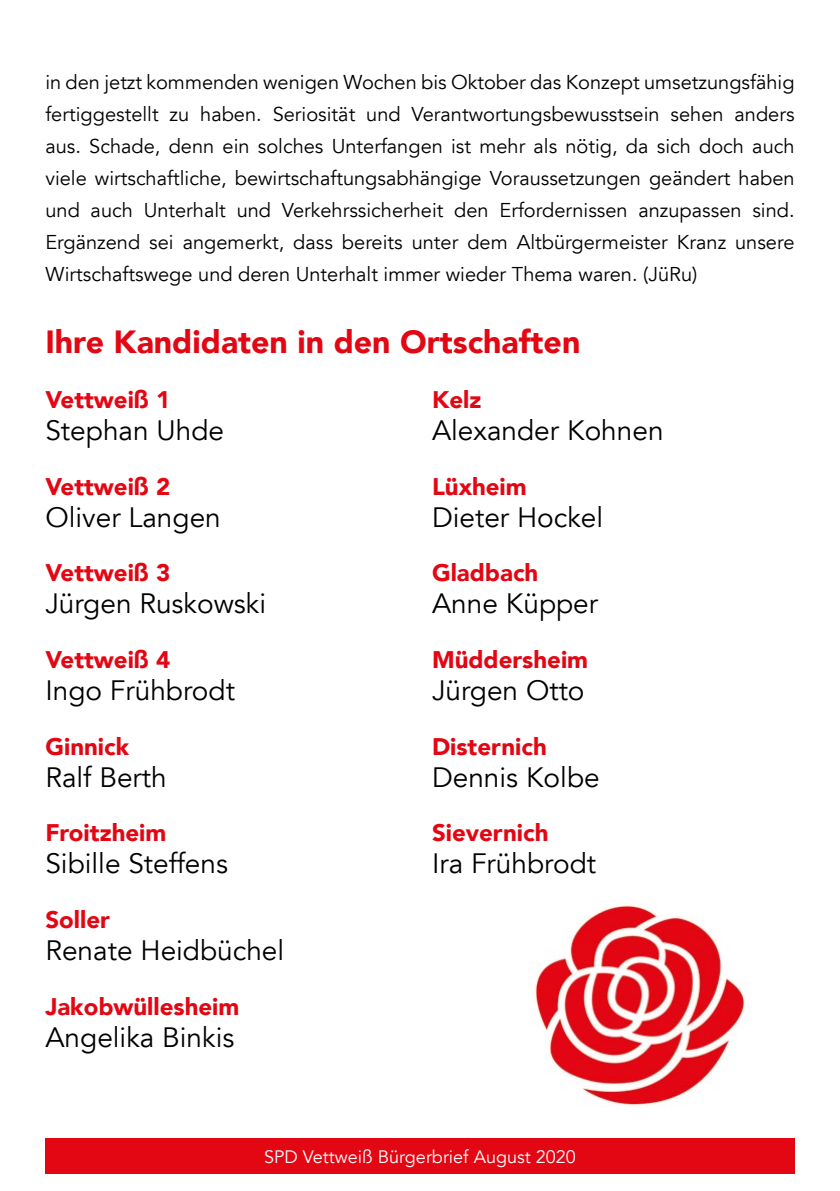
<style>
.page{position:relative;width:840px;height:1191px;background:#fff}
.page>*{position:absolute;margin:0;border:0;box-sizing:border-box;transform-origin:0 0}
.t1{font:900 32px "Avenir LT";color:#e30613}
.t2{font:28px "Avenir LT";color:#000}
.t3{font:900 24px "Avenir LT";color:#e30613}
.t4{font:20px/32px "Avenir LT";color:#000;text-align:justify}
.t5{font:18px "Avenir LT";color:#fff}
</style>
<div class="page">
<div style="left:45px;top:1138px;width:749px;height:36px;background:#e30613"></div>
<img style="left:535px;top:904px;width:210px;height:201px">
<p class="t4" style="left:45px;top:67px;width:750px">in den jetzt kommenden wenigen Wochen bis Oktober das Konzept umsetzungsfähig fertiggestellt zu haben. Seriosität und Verantwortungsbewusstsein sehen anders aus. Schade, denn ein solches Unterfangen ist mehr als nötig, da sich doch auch viele wirtschaftliche, bewirtschaftungsabhängige Voraussetzungen geändert haben und auch Unterhalt und Verkehrssicherheit den Erfordernissen anzupassen sind.<br>Ergänzend sei angemerkt, dass bereits unter dem Altbürgermeister Kranz unsere Wirtschaftswege und deren Unterhalt immer wieder Thema waren. (JüRu)</p>
<h1 class="t1" style="left:45px;top:323px;width:536px">Ihre Kandidaten in den Ortschaften</h1>
<p class="t3" style="left:45px;top:385px;width:126px">Vettweiß 1</p>
<h2 class="t2" style="left:45px;top:414px;width:180px">Stephan Uhde</h2>
<p class="t3" style="left:45px;top:471px;width:126px">Vettweiß 2</p>
<h2 class="t2" style="left:45px;top:501px;width:177px">Oliver Langen</h2>
<p class="t3" style="left:45px;top:558px;width:126px">Vettweiß 3</p>
<h2 class="t2" style="left:45px;top:587px;width:222px">Jürgen Ruskowski</h2>
<p class="t3" style="left:45px;top:645px;width:126px">Vettweiß 4</p>
<h2 class="t2" style="left:45px;top:674px;width:191px">Ingo Frühbrodt</h2>
<p class="t3" style="left:45px;top:732px;width:85px">Ginnick</p>
<h2 class="t2" style="left:45px;top:761px;width:123px">Ralf Berth</h2>
<p class="t3" style="left:45px;top:818px;width:122px">Froitzheim</p>
<h2 class="t2" style="left:45px;top:847px;width:184px">Sibille Steffens</h2>
<p class="t3" style="left:45px;top:905px;width:66px">Soller</p>
<h2 class="t2" style="left:45px;top:934px;width:240px">Renate Heidbüchel</h2>
<p class="t3" style="left:45px;top:992px;width:195px">Jakobwüllesheim</p>
<h2 class="t2" style="left:45px;top:1021px;width:190px">Angelika Binkis</h2>
<p class="t3" style="left:432px;top:385px;width:51px">Kelz</p>
<h2 class="t2" style="left:432px;top:414px;width:233px">Alexander Kohnen</h2>
<p class="t3" style="left:432px;top:471px;width:96px">Lüxheim</p>
<h2 class="t2" style="left:432px;top:501px;width:173px">Dieter Hockel</h2>
<p class="t3" style="left:432px;top:558px;width:108px">Gladbach</p>
<h2 class="t2" style="left:432px;top:587px;width:167px">Anne Küpper</h2>
<p class="t3" style="left:432px;top:645px;width:157px">Müddersheim</p>
<h2 class="t2" style="left:432px;top:674px;width:154px">Jürgen Otto</h2>
<p class="t3" style="left:432px;top:732px;width:116px">Disternich</p>
<h2 class="t2" style="left:432px;top:761px;width:169px">Dennis Kolbe</h2>
<p class="t3" style="left:432px;top:818px;width:118px">Sievernich</p>
<h2 class="t2" style="left:432px;top:847px;width:165px">Ira Frühbrodt</h2>
<p class="t5" style="left:264px;top:1146px;width:313px">SPD Vettweiß Bürgerbrief August 2020</p>
</div>
